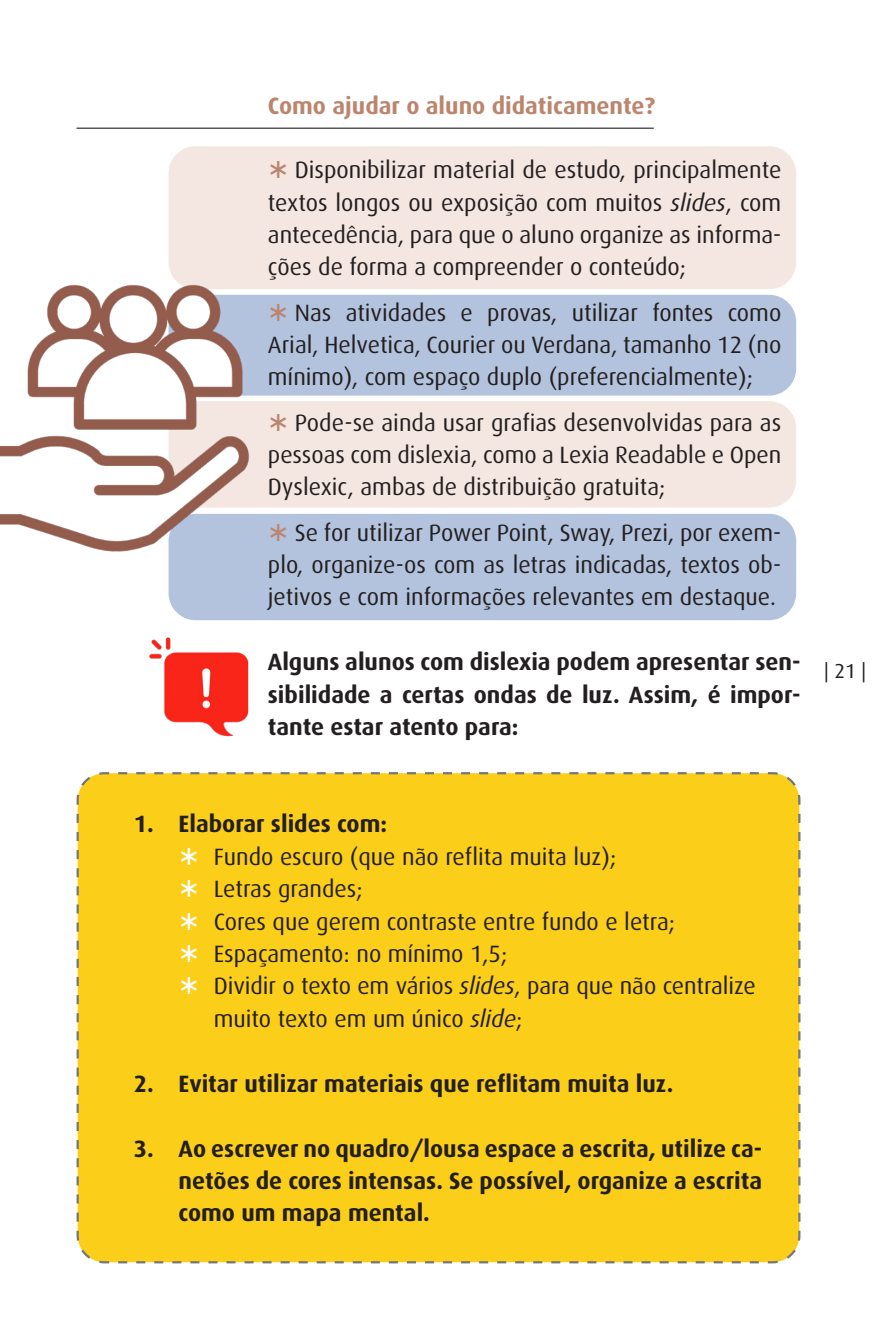
<style>
.page{position:relative;width:893px;height:1340px;background:#fff}
.page>*{position:absolute;margin:0;border:0;box-sizing:border-box;transform-origin:0 0}
.quadro{font:23.62px/32.4px "Dax";color:#231f20;text-align:justify}
.quadro-2{font:700 23.62px/32.4px "Dax";color:#231f20;text-align:justify}
.texto_geral{font:700 23.62px "Dax";color:#bb856e}
.t1{font:20.25px "Dax";color:#231f20}
.s1{font-style:italic}
</style>
<div class="page">
<div style="left:169px;top:295px;width:627px;height:100px;background:#b3c3de;border-radius:27px"></div>
<div style="left:169px;top:514px;width:627px;height:106px;background:#b3c3de;border-radius:27px"></div>
<div style="left:169px;top:401px;width:627px;height:106px;background:#f4e6e1;border-radius:27px"></div>
<div style="left:169px;top:146px;width:627px;height:143px;background:#f4e6e1;border-radius:27px"></div>
<div style="left:76px;top:772px;width:725px;height:492px;background:#fbce19"></div>
<hr style="left:77px;top:128px;width:577px;height:1px;background:#231f20">
<img style="left:149px;top:637px;width:100px;height:100px">
<img style="left:0;top:249px;width:392px;height:334px">
<svg style="left:270px;top:303px;width:42px;height:18px"></svg>
<svg style="left:270px;top:413px;width:42px;height:18px"></svg>
<svg style="left:270px;top:523px;width:42px;height:18px"></svg>
<svg style="left:181px;top:847px;width:16px;height:17px"></svg>
<svg style="left:181px;top:879px;width:16px;height:18px"></svg>
<svg style="left:181px;top:912px;width:16px;height:17px"></svg>
<svg style="left:181px;top:944px;width:16px;height:18px"></svg>
<svg style="left:181px;top:977px;width:16px;height:17px"></svg>
<p class="texto_geral" style="left:268px;top:93px;width:389px">Como ajudar o aluno didaticamente?</p>
<p class="quadro" style="left:268px;top:154px;width:515px;text-indent:27px">Disponibilizar material de estudo, principalmente textos longos ou exposição com muitos <span class="s1">slides</span>, com antecedência, para que o aluno organize as informa&shy;ções de forma a compreender o conteúdo;</p>
<p class="quadro" style="left:268px;top:296px;width:515px;text-indent:27px">Nas atividades e provas, utilizar fontes como Arial, Helvetica, Courier ou Verdana, tamanho 12 (no mínimo), com espaço duplo (preferencialmente);</p>
<p class="quadro" style="left:268px;top:406px;width:515px;text-indent:27px">Pode-se ainda usar grafias desenvolvidas para as pessoas com dislexia, como a Lexia Readable e Open Dyslexic, ambas de distribuição gratuita;</p>
<p class="quadro" style="left:268px;top:516px;width:515px;text-indent:27px">Se for utilizar Power Point, Sway, Prezi, por exem&shy;plo, organize-os com as letras indicadas, textos ob&shy;jetivos e com informações relevantes em destaque.</p>
<p class="quadro-2" style="left:268px;top:646px;width:534px">Alguns alunos com dislexia podem apresentar sen&shy;sibilidade a certas ondas de luz. Assim, é impor&shy;tante estar atento para:</p>
<p class="t1" style="left:824px;top:659px;width:43px">| 21 |</p>
<p class="quadro-2" style="left:134px;top:808px;width:255px">1. Elaborar slides com:</p>
<p class="quadro" style="left:214px;top:840px;width:404px">Fundo escuro (que não reflita muita luz);</p>
<p class="quadro" style="left:214px;top:873px;width:150px">Letras grandes;</p>
<p class="quadro" style="left:214px;top:905px;width:463px">Cores que gerem contraste entre fundo e letra;</p>
<p class="quadro" style="left:214px;top:937px;width:295px">Espaçamento: no mínimo 1,5;</p>
<p class="quadro" style="left:214px;top:970px;width:544px">Dividir o texto em vários <span class="s1">slides</span>, para que não centralize muito texto em um único <span class="s1">slide</span>;</p>
<p class="quadro-2" style="left:134px;top:1067px;width:541px">2. Evitar utilizar materiais que reflitam muita luz.</p>
<p class="quadro-2" style="left:179px;top:1132px;width:585px;text-indent:-45px">3. Ao escrever no quadro/lousa espace a escrita, utilize ca&shy;netões de cores intensas. Se possível, organize a escrita como um mapa mental.</p>
</div>
